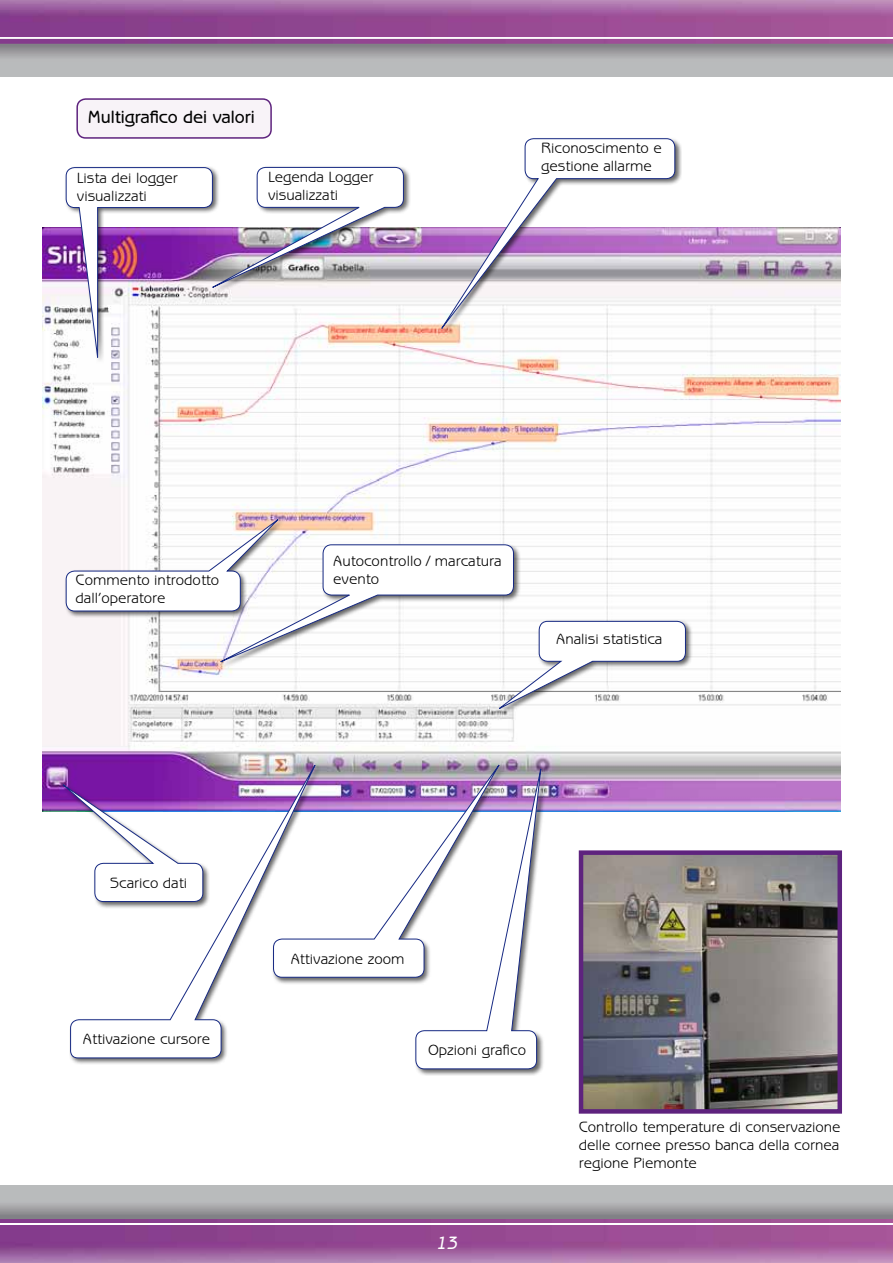
<style>
.page{position:relative;width:893px;height:1263px;background:#fff}
.page>*{position:absolute;margin:0;border:0;box-sizing:border-box;transform-origin:0 0}
.t1{font:500 18px "Benguiat Gothic Std";color:#000}
.t2{font:italic 500 18px "Benguiat Gothic Std";color:#fff}
.t3{font:15px/18px "Benguiat Gothic Std";color:#000}
</style>
<div class="page">
<svg style="left:0;top:1190px;width:893px;height:73px;background:#a077a0"></svg>
<img style="left:0;top:1223px;width:893px;height:2px">
<div style="left:0;top:72px;width:893px;height:5px;background:#b9bbbc"></div>
<svg style="left:0;top:0;width:893px;height:72px;background:#a076a0"></svg>
<img style="left:0;top:37px;width:893px;height:2px">
<img style="left:43px;top:228px;width:798px;height:583px">
<div style="left:77px;top:99px;width:194px;height:39px;background:#f8f3f8;border-radius:9px"></div>
<div style="left:76px;top:98px;width:196px;height:41px;border:2px solid #5e237e;border-radius:9px"></div>
<img style="left:584px;top:855px;width:253px;height:254px">
<div style="left:579px;top:850px;width:263px;height:264px;border:4px solid #5e237e"></div>
<div style="left:440px;top:137px;width:242px;height:198px;background:#000;opacity:.61"></div>
<svg style="left:436px;top:138px;width:239px;height:198px"></svg>
<div style="left:414px;top:767px;width:134px;height:309px;background:#000;opacity:.61"></div>
<svg style="left:415px;top:761px;width:127px;height:308px"></svg>
<div style="left:272px;top:763px;width:234px;height:221px;background:#000;opacity:.61"></div>
<svg style="left:319px;top:759px;width:184px;height:218px"></svg>
<div style="left:69px;top:763px;width:253px;height:302px;background:#000;opacity:.61"></div>
<svg style="left:69px;top:756px;width:250px;height:302px"></svg>
<div style="left:61px;top:783px;width:149px;height:126px;background:#000;opacity:.61"></div>
<svg style="left:58px;top:781px;width:145px;height:121px"></svg>
<div style="left:497px;top:619px;width:196px;height:97px;background:#000;opacity:.61"></div>
<svg style="left:66px;top:516px;width:620px;height:195px"></svg>
<div style="left:211px;top:165px;width:200px;height:130px;background:#000;opacity:.61"></div>
<img style="left:66px;top:167px;width:338px;height:197px">
<p class="t1" style="left:88px;top:106px;width:168px">Multigrafico dei valori</p>
<p class="t3" style="left:77px;top:169px;width:102px">Lista dei logger visualizzati</p>
<p class="t3" style="left:268px;top:168px;width:107px">Legenda Logger visualizzati</p>
<p class="t3" style="left:541px;top:139px;width:122px">Riconoscimento e gestione allarme</p>
<p class="t3" style="left:333px;top:552px;width:170px">Autocontrollo / marcatura</p>
<p class="t3" style="left:76px;top:571px;width:145px">Commento introdotto</p>
<p class="t3" style="left:333px;top:570px;width:47px">evento</p>
<p class="t3" style="left:76px;top:589px;width:92px">dall’operatore</p>
<p class="t3" style="left:556px;top:630px;width:108px">Analisi statistica</p>
<p class="t3" style="left:110px;top:874px;width:79px">Scarico dati</p>
<p class="t3" style="left:83px;top:1030px;width:129px">Attivazione cursore</p>
<p class="t3" style="left:291px;top:950px;width:115px">Attivazione zoom</p>
<p class="t3" style="left:428px;top:1041px;width:99px">Opzioni grafico</p>
<p class="t2" style="left:435px;top:1232px;width:23px">13</p>
<p class="t3" style="left:579px;top:1118px;width:263px;text-align:justify">Controllo temperature di conservazione delle cornee presso banca della cornea regione Piemonte</p>
</div>
